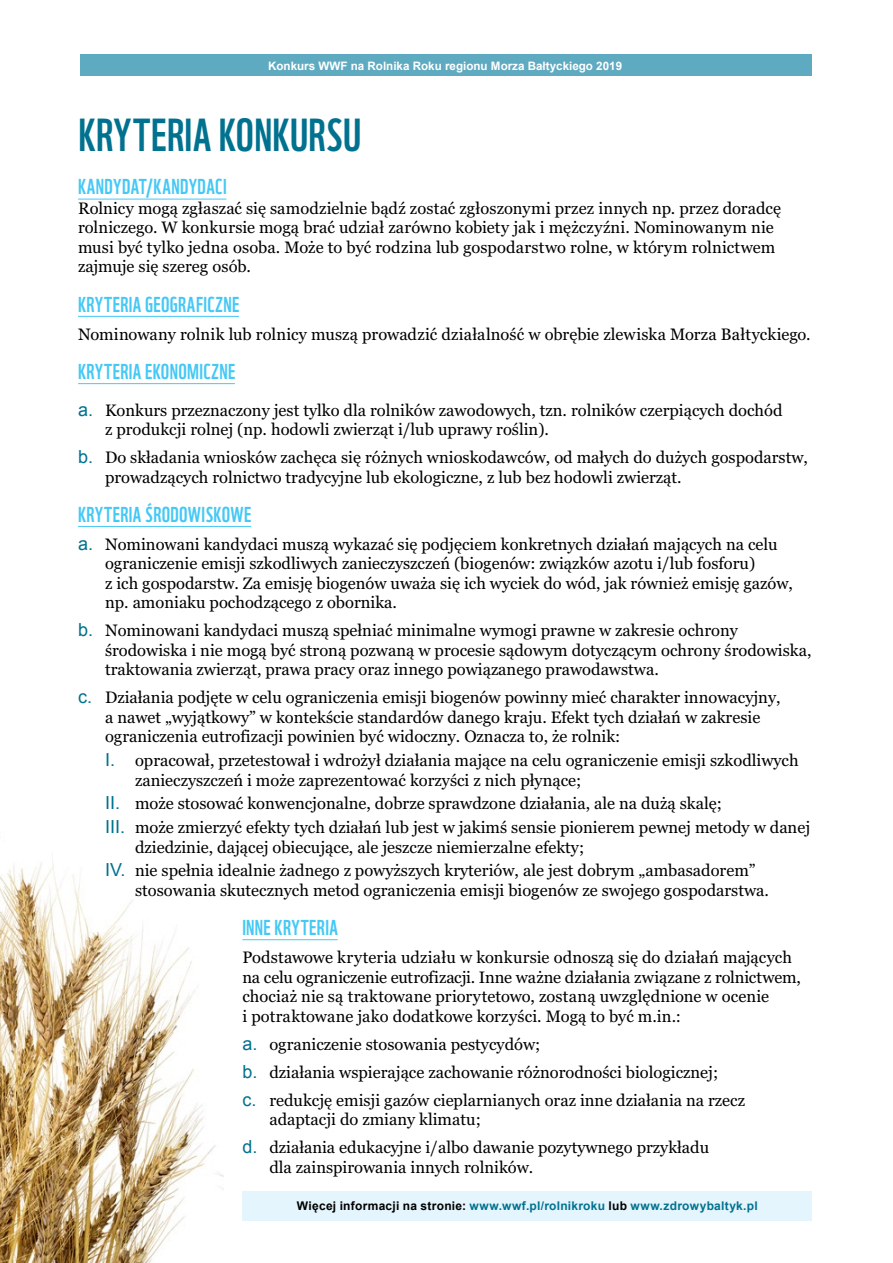
<style>
.page{position:relative;width:893px;height:1263px;background:#fff}
.page>*{position:absolute;margin:0;border:0;box-sizing:border-box;transform-origin:0 0}
.t1{font:45px "WWF";letter-spacing:.015em;color:#00728f}
.t2{font:21px "WWF";letter-spacing:.02em;color:#44c8f5}
.t3{font:16.5px/19.5px "Georgia";color:#000}
.t4{font:700 12px "Arial";letter-spacing:.02em;color:#00728f}
.t5{font:700 11.7px "Arial";color:#fff}
.s1{font-family:"Arial";font-size:18px;color:#00728f}
.s2{color:#000}
</style>
<div class="page">
<img style="left:0;top:863px;width:223px;height:400px">
<hr style="left:78px;top:199px;width:148px;height:1px;background:#44c8f5">
<hr style="left:78px;top:316px;width:161px;height:1px;background:#44c8f5">
<hr style="left:78px;top:383px;width:157px;height:1px;background:#44c8f5">
<hr style="left:78px;top:526px;width:173px;height:1px;background:#44c8f5">
<div style="left:81px;top:54px;width:731px;height:22px;background:#5eaac0"></div>
<div style="left:242px;top:1191px;width:570px;height:29px;background:#e4f5fd"></div>
<hr style="left:242px;top:939px;width:96px;height:1px;background:#44c8f5">
<p class="t5" style="left:268px;top:58px;width:355px">Konkurs WWF na Rolnika Roku regionu Morza Bałtyckiego 2019</p>
<h1 class="t1" style="left:78px;top:100px;width:284px">KRYTERIA KONKURSU</h1>
<p class="t2" style="left:78px;top:170px;width:150px">KANDYDAT/KANDYDACI</p>
<p class="t3" style="left:78px;top:199px;width:705px">Rolnicy mogą zgłaszać się samodzielnie bądź zostać zgłoszonymi przez innych np. przez doradcę rolniczego. W konkursie mogą brać udział zarówno kobiety jak i mężczyźni. Nominowanym nie musi być tylko jedna osoba. Może to być rodzina lub gospodarstwo rolne, w którym rolnictwem zajmuje się szereg osób.</p>
<p class="t2" style="left:78px;top:288px;width:163px">KRYTERIA GEOGRAFICZNE</p>
<p class="t3" style="left:78px;top:325px;width:734px">Nominowany rolnik lub rolnicy muszą prowadzić działalność w obrębie zlewiska Morza Bałtyckiego.</p>
<p class="t2" style="left:78px;top:355px;width:159px">KRYTERIA EKONOMICZNE</p>
<p class="t3" style="left:105px;top:400px;width:679px;text-indent:-27px"><span class="s1">a.</span> Konkurs przeznaczony jest tylko dla rolników zawodowych, tzn. rolników czerpiących dochód z produkcji rolnej (np. hodowli zwierząt i/lub uprawy roślin).</p>
<p class="t3" style="left:105px;top:448px;width:704px;text-indent:-27px"><span class="s1">b.</span> Do składania wniosków zachęca się różnych wnioskodawców, od małych do dużych gospodarstw, prowadzących rolnictwo tradycyjne lub ekologiczne, z lub bez hodowli zwierząt.</p>
<p class="t2" style="left:78px;top:498px;width:175px">KRYTERIA ŚRODOWISKOWE</p>
<p class="t3" style="left:105px;top:535px;width:689px;text-indent:-27px"><span class="s1">a.</span> Nominowani kandydaci muszą wykazać się podjęciem konkretnych działań mających na celu ograniczenie emisji szkodliwych zanieczyszczeń (biogenów: związków azotu i/lub fosforu)<br>z ich gospodarstw. Za emisję biogenów uważa się ich wyciek do wód, jak również emisję gazów, np. amoniaku pochodzącego z obornika.</p>
<p class="t3" style="left:105px;top:621px;width:708px;text-indent:-27px"><span class="s1">b.</span> Nominowani kandydaci muszą spełniać minimalne wymogi prawne w zakresie ochrony środowiska i nie mogą być stroną pozwaną w procesie sądowym dotyczącym ochrony środowiska, traktowania zwierząt, prawa pracy oraz innego powiązanego prawodawstwa.</p>
<p class="t3" style="left:105px;top:688px;width:677px;text-indent:-27px"><span class="s1">c.</span> Działania podjęte w celu ograniczenia emisji biogenów powinny mieć charakter innowacyjny, a nawet „wyjątkowy” w kontekście standardów danego kraju. Efekt tych działań w zakresie ograniczenia eutrofizacji powinien być widoczny. Oznacza to, że rolnik:</p>
<p class="t3" style="left:135px;top:751px;width:665px;text-indent:-30px"><span class="s1">I.</span> opracował, przetestował i wdrożył działania mające na celu ograniczenie emisji szkodliwych zanieczyszczeń i może zaprezentować korzyści z nich płynące;</p>
<p class="t3" style="left:105px;top:792px;width:707px;line-height:23.7px"><span class="s1">II.</span> może stosować konwencjonalne, dobrze sprawdzone działania, ale na dużą skalę;<br><span class="s1">III.</span> może zmierzyć efekty tych działań lub jest w jakimś sensie pionierem pewnej metody w danej</p>
<p class="t3" style="left:105px;top:835px;width:652px;line-height:23.7px;text-indent:30px">dziedzinie, dającej obiecujące, ale jeszcze niemierzalne efekty;<br><span class="s1">IV.</span> nie spełnia idealnie żadnego z powyższych kryteriów, ale jest dobrym „ambasadorem”</p>
<p class="t3" style="left:135px;top:881px;width:635px">stosowania skutecznych metod ograniczenia emisji biogenów ze swojego gospodarstwa.</p>
<p class="t2" style="left:242px;top:911px;width:97px">INNE KRYTERIA</p>
<p class="t3" style="left:242px;top:948px;width:560px">Podstawowe kryteria udziału w konkursie odnoszą się do działań mających na celu ograniczenie eutrofizacji. Inne ważne działania związane z rolnictwem, chociaż nie są traktowane priorytetowo, zostaną uwzględnione w ocenie<br>i potraktowane jako dodatkowe korzyści. Mogą to być m.in.:</p>
<p class="t3" style="left:242px;top:1030px;width:504px;line-height:28px"><span class="s1">a.</span> ograniczenie stosowania pestycydów;<br><span class="s1">b.</span> działania wspierające zachowanie różnorodności biologicznej;<br><span class="s1">c.</span> redukcję emisji gazów cieplarnianych oraz inne działania na rzecz</p>
<p class="t3" style="left:242px;top:1106px;width:468px;line-height:28px;text-indent:27px">adaptacji do zmiany klimatu;<br><span class="s1">d.</span> działania edukacyjne i/albo dawanie pozytywnego przykładu</p>
<p class="t3" style="left:269px;top:1157px;width:265px">dla zainspirowania innych rolników.</p>
<p class="t4" style="left:297px;top:1198px;width:463px"><span class="s2">Więcej informacji na stronie:</span> www.wwf.pl/rolnikroku <span class="s2">lub</span> www.zdrowybaltyk.pl</p>
</div>
